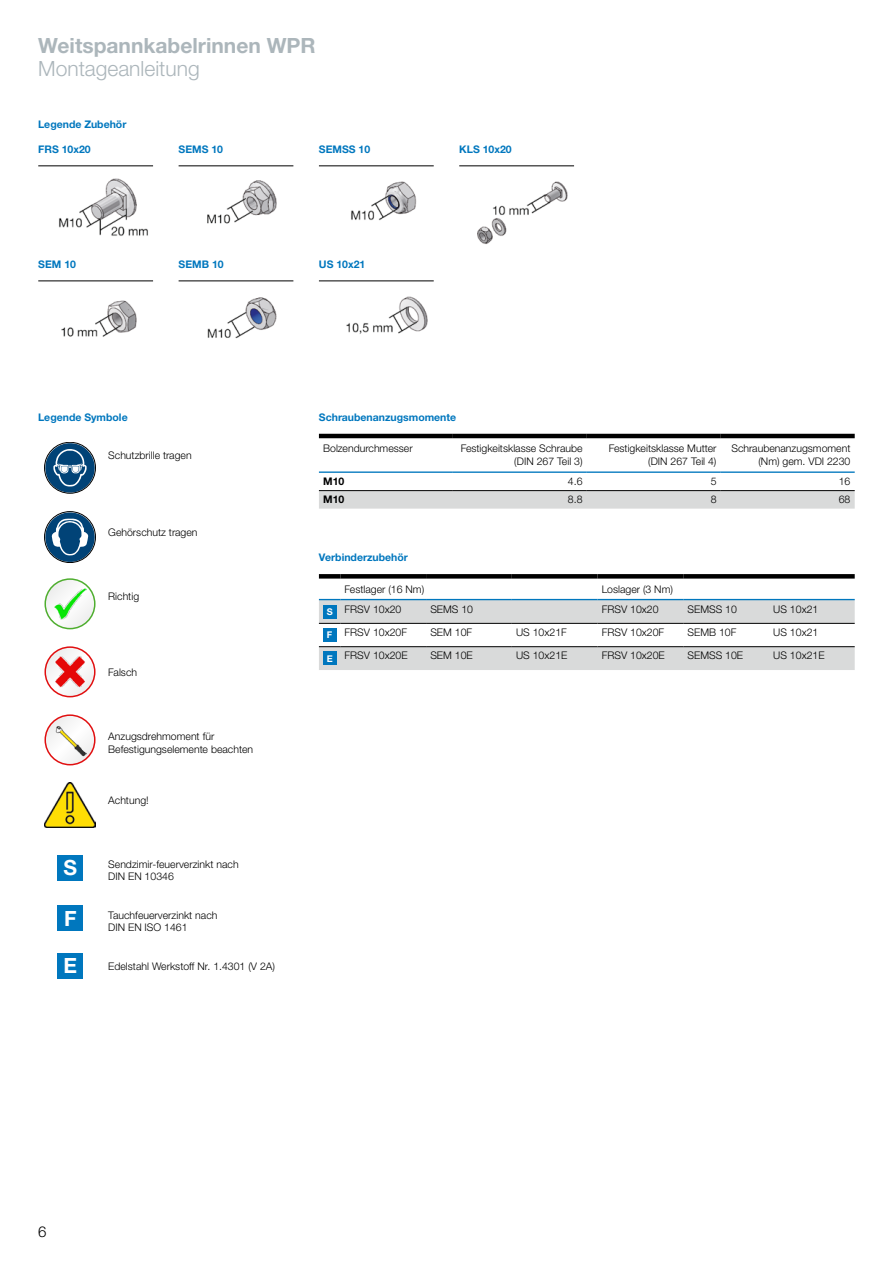
<style>
.page{position:relative;width:893px;height:1263px;background:#fff}
.page>*{position:absolute;margin:0;border:0;box-sizing:border-box;transform-origin:0 0}
.t1{font:700 21px "Helvetica Neue LTW1 G";color:#acb6bb}
.t2{font:300 21px "Helvetica Neue LTW1 G";color:#acb6bb}
.t3{font:700 21px "Helvetica Neue LTW1 G";color:#fff}
.t4{font:300 15px "Helvetica Neue LTW1 G";color:#000}
.t5{font:300 10.5px/12.8px "Helvetica Neue LTW1 G";color:#000;text-align:right}
.t6{font:700 10.5px "Helvetica Neue LTW1 G";color:#0077be}
.t7{font:700 10.5px "Helvetica Neue LTW1 G";color:#000}
</style>
<div class="page">
<hr style="left:38px;top:166px;width:115px;height:1px;background:#000">
<img style="left:59px;top:179px;width:89px;height:57px">
<hr style="left:38px;top:281px;width:115px;height:1px;background:#000">
<img style="left:61px;top:300px;width:76px;height:37px">
<hr style="left:179px;top:166px;width:114px;height:1px;background:#000">
<img style="left:207px;top:180px;width:70px;height:44px">
<hr style="left:179px;top:281px;width:114px;height:1px;background:#000">
<img style="left:207px;top:297px;width:70px;height:42px">
<hr style="left:319px;top:166px;width:115px;height:1px;background:#000">
<img style="left:351px;top:181px;width:66px;height:40px">
<hr style="left:319px;top:281px;width:115px;height:1px;background:#000">
<img style="left:346px;top:296px;width:82px;height:38px">
<hr style="left:459px;top:166px;width:115px;height:1px;background:#000">
<img style="left:477px;top:181px;width:91px;height:63px">
<div style="left:319px;top:574px;width:21px;height:5px;background:#000"></div>
<div style="left:340px;top:574px;width:86px;height:5px;background:#000"></div>
<div style="left:426px;top:574px;width:86px;height:5px;background:#000"></div>
<div style="left:512px;top:574px;width:85px;height:5px;background:#000"></div>
<div style="left:597px;top:574px;width:86px;height:5px;background:#000"></div>
<div style="left:683px;top:574px;width:86px;height:5px;background:#000"></div>
<div style="left:769px;top:574px;width:86px;height:5px;background:#000"></div>
<svg style="left:319px;top:576px;width:536px;height:94px"></svg>
<hr style="left:340px;top:646px;width:86px;height:1px;background:#000">
<hr style="left:426px;top:646px;width:86px;height:1px;background:#000">
<hr style="left:512px;top:646px;width:85px;height:1px;background:#000">
<hr style="left:597px;top:646px;width:86px;height:1px;background:#000">
<hr style="left:683px;top:646px;width:86px;height:1px;background:#000">
<hr style="left:769px;top:646px;width:86px;height:1px;background:#000">
<div style="left:323px;top:605px;width:13px;height:13px;background:#0077be"></div>
<div style="left:323px;top:628px;width:13px;height:14px;background:#0077be"></div>
<div style="left:323px;top:652px;width:13px;height:13px;background:#0077be"></div>
<svg style="left:319px;top:438px;width:536px;height:1px"></svg>
<svg style="left:319px;top:491px;width:536px;height:18px;background:#d8d9d9"></svg>
<hr style="left:319px;top:434px;width:134px;height:4px;background:#000">
<hr style="left:453px;top:434px;width:134px;height:4px;background:#000">
<hr style="left:587px;top:434px;width:134px;height:4px;background:#000">
<hr style="left:721px;top:434px;width:134px;height:4px;background:#000">
<hr style="left:319px;top:471px;width:134px;height:2px;background:#0077be">
<hr style="left:453px;top:471px;width:134px;height:2px;background:#0077be">
<hr style="left:587px;top:471px;width:134px;height:2px;background:#0077be">
<hr style="left:721px;top:471px;width:134px;height:2px;background:#0077be">
<hr style="left:319px;top:490px;width:134px;height:1px;background:#000">
<hr style="left:453px;top:490px;width:134px;height:1px;background:#000">
<hr style="left:587px;top:490px;width:134px;height:1px;background:#000">
<hr style="left:721px;top:490px;width:134px;height:1px;background:#000">
<svg style="left:44px;top:443px;width:52px;height:50px"></svg>
<svg style="left:44px;top:512px;width:52px;height:51px"></svg>
<svg style="left:44px;top:578px;width:52px;height:51px"></svg>
<img style="left:53px;top:587px;width:34px;height:34px">
<svg style="left:44px;top:646px;width:52px;height:51px"></svg>
<img style="left:53px;top:655px;width:34px;height:34px">
<svg style="left:44px;top:714px;width:52px;height:51px"></svg>
<img style="left:53px;top:723px;width:34px;height:34px">
<img style="left:44px;top:782px;width:52px;height:46px">
<div style="left:58px;top:855px;width:25px;height:25px;background:#0077be"></div>
<div style="left:58px;top:906px;width:25px;height:25px;background:#0077be"></div>
<div style="left:58px;top:953px;width:25px;height:25px;background:#0077be"></div>
<h1 class="t1" style="left:38px;top:33px;width:279px">Weitspannkabelrinnen WPR</h1>
<h1 class="t2" style="left:38px;top:55px;width:163px">Montageanleitung</h1>
<p class="t6" style="left:38px;top:117px;width:90px">Legende Zubehör</p>
<p class="t6" style="left:38px;top:143px;width:54px">FRS 10x20</p>
<p class="t6" style="left:38px;top:258px;width:39px">SEM 10</p>
<p class="t6" style="left:179px;top:143px;width:46px">SEMS 10</p>
<p class="t6" style="left:179px;top:258px;width:47px">SEMB 10</p>
<p class="t6" style="left:319px;top:143px;width:53px">SEMSS 10</p>
<p class="t6" style="left:319px;top:258px;width:48px">US 10x21</p>
<p class="t6" style="left:459px;top:143px;width:54px">KLS 10x20</p>
<p class="t6" style="left:38px;top:411px;width:91px">Legende Symbole</p>
<p class="t6" style="left:319px;top:411px;width:139px">Schraubenanzugsmomente</p>
<p class="t5" style="left:108px;top:449px;width:85px">Schutzbrille tragen</p>
<p class="t5" style="left:108px;top:526px;width:91px">Gehörschutz tragen</p>
<p class="t5" style="left:108px;top:589px;width:32px">Richtig</p>
<p class="t5" style="left:108px;top:666px;width:30px">Falsch</p>
<p class="t5" style="left:108px;top:730px;width:146px;text-align:left">Anzugsdrehmoment für<br>Befestigungselemente beachten</p>
<p class="t5" style="left:108px;top:793px;width:42px">Achtung!</p>
<h1 class="t3" style="left:64px;top:855px;width:15px">S</h1>
<p class="t5" style="left:108px;top:857px;width:132px;text-align:left">Sendzimir-feuerverzinkt nach<br>DIN EN 10346</p>
<h1 class="t3" style="left:64px;top:905px;width:14px">F</h1>
<p class="t5" style="left:108px;top:908px;width:111px;text-align:left">Tauchfeuerverzinkt nach<br>DIN EN ISO 1461</p>
<h1 class="t3" style="left:64px;top:953px;width:15px">E</h1>
<p class="t5" style="left:108px;top:959px;width:168px">Edelstahl Werkstoff Nr. 1.4301 (V 2A)</p>
<p class="t5" style="left:323px;top:442px;width:91px">Bolzendurchmesser</p>
<p class="t5" style="left:461px;top:442px;width:123px">Festigkeitsklasse Schraube (DIN 267 Teil 3)</p>
<p class="t5" style="left:609px;top:442px;width:109px">Festigkeitsklasse Mutter (DIN 267 Teil 4)</p>
<p class="t5" style="left:731px;top:442px;width:120px">Schraubenanzugsmoment (Nm) gem. VDI 2230</p>
<p class="t7" style="left:323px;top:475px;width:23px">M10</p>
<p class="t5" style="left:568px;top:475px;width:16px">4.6</p>
<p class="t5" style="left:711px;top:475px;width:7px">5</p>
<p class="t5" style="left:839px;top:475px;width:13px">16</p>
<p class="t7" style="left:323px;top:493px;width:23px">M10</p>
<p class="t5" style="left:568px;top:493px;width:16px">8.8</p>
<p class="t5" style="left:711px;top:493px;width:7px">8</p>
<p class="t5" style="left:839px;top:493px;width:13px">68</p>
<p class="t6" style="left:319px;top:551px;width:91px">Verbinderzubehör</p>
<p class="t5" style="left:345px;top:583px;width:81px">Festlager (16 Nm)</p>
<p class="t5" style="left:602px;top:583px;width:73px">Loslager (3 Nm)</p>
<p class="t5" style="left:327px;top:602px;width:76px"><sub>S</sub> FRSV 10x20</p>
<p class="t5" style="left:430px;top:602px;width:44px">SEMS 10</p>
<p class="t5" style="left:602px;top:602px;width:58px">FRSV 10x20</p>
<p class="t5" style="left:687px;top:602px;width:51px">SEMSS 10</p>
<p class="t5" style="left:773px;top:602px;width:47px">US 10x21</p>
<p class="t5" style="left:327px;top:626px;width:82px"><sub>F</sub> FRSV 10x20F</p>
<p class="t5" style="left:430px;top:626px;width:43px">SEM 10F</p>
<p class="t5" style="left:516px;top:626px;width:52px">US 10x21F</p>
<p class="t5" style="left:602px;top:626px;width:64px">FRSV 10x20F</p>
<p class="t5" style="left:687px;top:626px;width:50px">SEMB 10F</p>
<p class="t5" style="left:773px;top:626px;width:47px">US 10x21</p>
<p class="t5" style="left:327px;top:649px;width:82px"><sub>E</sub> FRSV 10x20E</p>
<p class="t5" style="left:430px;top:649px;width:44px">SEM 10E</p>
<p class="t5" style="left:516px;top:649px;width:53px">US 10x21E</p>
<p class="t5" style="left:602px;top:649px;width:65px">FRSV 10x20E</p>
<p class="t5" style="left:687px;top:649px;width:57px">SEMSS 10E</p>
<p class="t5" style="left:773px;top:649px;width:53px">US 10x21E</p>
<h2 class="t4" style="left:38px;top:1223px;width:10px">6</h2>
</div>
